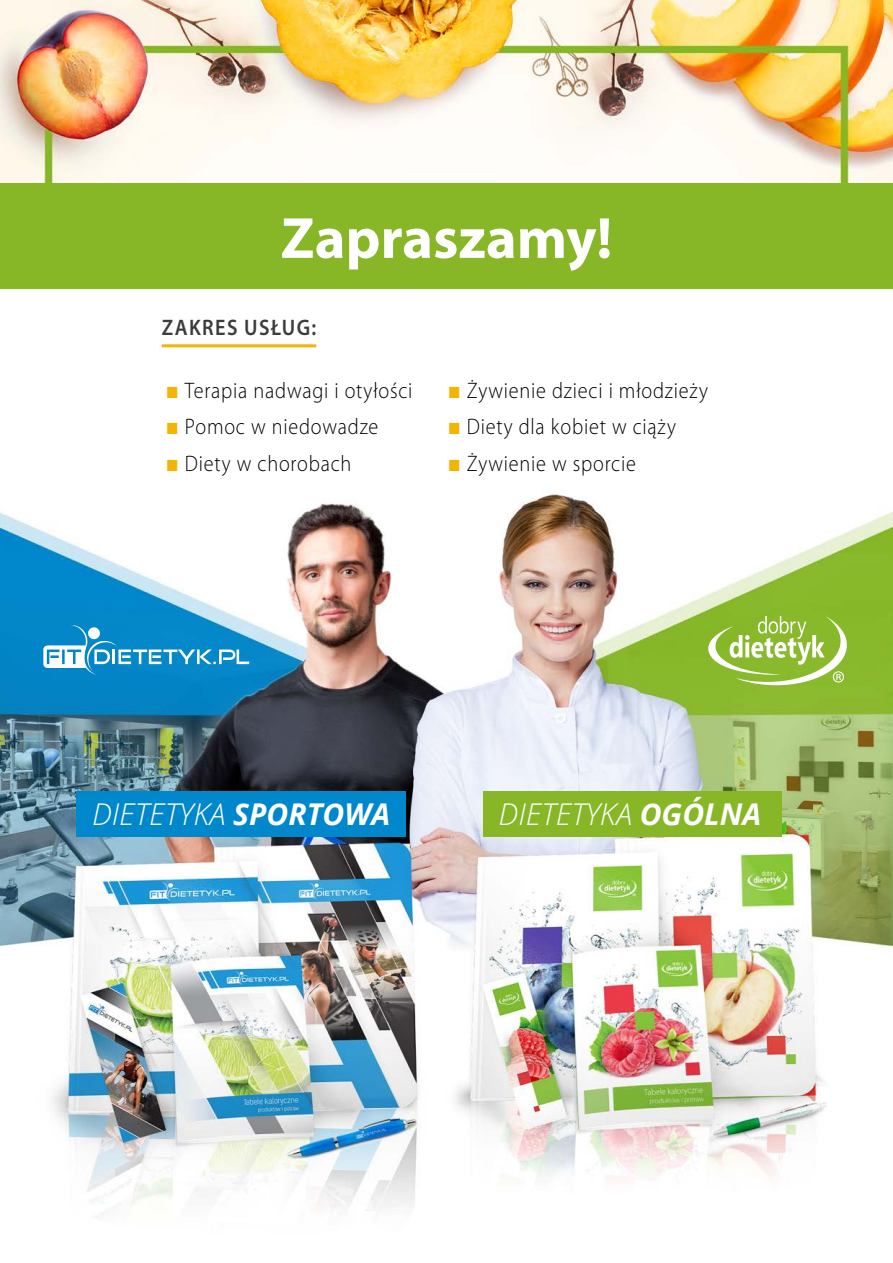
<style>
.page{position:relative;width:893px;height:1263px;background:#fff}
.page>*{position:absolute;margin:0;border:0;box-sizing:border-box;transform-origin:0 0}
.t1{font:700 58.5px "Myriad Pro";color:#fff}
.t2{font:italic 300 30px "Open Sans";color:#fff}
.t3{font:300 22.5px "Myriad Pro";letter-spacing:.04em;color:#000;scale:.9 1}
.t4{font:600 22.5px "Myriad Pro";letter-spacing:.07em;color:#3c3c3b;scale:.9 1}
.s1{font-family:"Impact";font-weight:400;font-size:24px;color:#f3b502}
.s2{font-weight:700}
</style>
<div class="page">
<img style="left:0;top:0;width:893px;height:947px">
<img style="left:0;top:288px;width:892px;height:929px">
<div style="left:0;top:183px;width:893px;height:105px;background:#87b726"></div>
<hr style="left:162px;top:344px;width:154px;height:3px;background:#f3b502">
<div style="left:77px;top:791px;width:329px;height:45px;background:#0087cc"></div>
<div style="left:483px;top:791px;width:298px;height:45px;background:#87b726"></div>
<svg style="left:708px;top:616px;width:139px;height:69px"></svg>
<svg style="left:43px;top:625px;width:206px;height:50px;background:#339dd2"></svg>
<h1 class="t1" style="left:281px;top:200px;width:333px">Zapraszamy!</h1>
<p class="t4" style="left:162px;top:313px;width:173px">ZAKRES USŁUG:</p>
<p class="t3" style="left:166px;top:377px;width:276px"><span class="s1">■</span> Terapia nadwagi i otyłości</p>
<p class="t3" style="left:166px;top:413px;width:238px"><span class="s1">■</span> Pomoc w niedowadze</p>
<p class="t3" style="left:166px;top:450px;width:208px"><span class="s1">■</span> Diety w chorobach</p>
<p class="t3" style="left:448px;top:377px;width:291px"><span class="s1">■</span> Żywienie dzieci i młodzieży</p>
<p class="t3" style="left:448px;top:413px;width:255px"><span class="s1">■</span> Diety dla kobiet w ciąży</p>
<p class="t3" style="left:448px;top:450px;width:211px"><span class="s1">■</span> Żywienie w sporcie</p>
<h2 class="t2" style="left:92px;top:794px;width:300px">DIETETYKA <span class="s2">SPORTOWA</span></h2>
<h2 class="t2" style="left:499px;top:794px;width:264px">DIETETYKA <span class="s2">OGÓLNA</span></h2>
</div>
